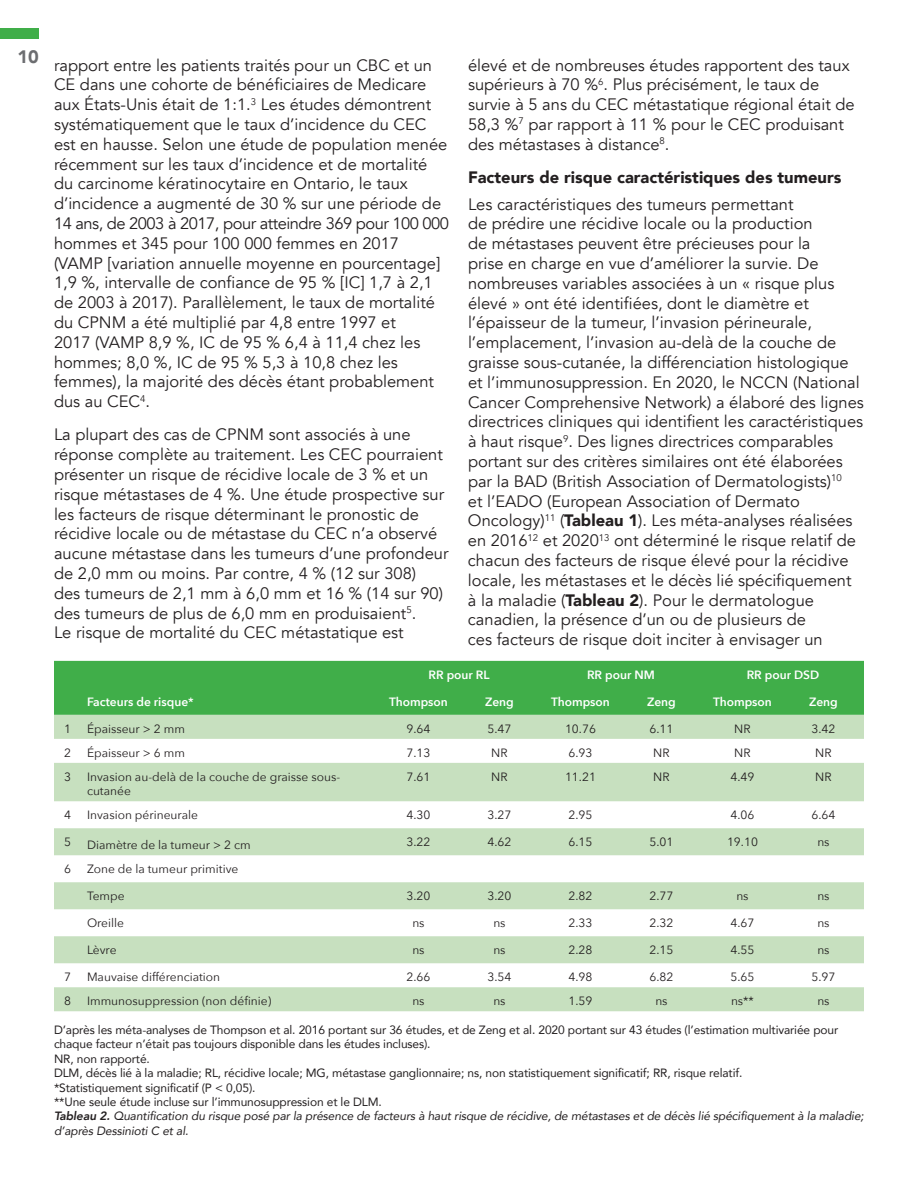
<style>
.page{position:relative;width:918px;height:1188px;background:#fff}
.page>*{position:absolute;margin:0;border:0;box-sizing:border-box;transform-origin:0 0}
.t1{font:16.5px/19.8px "Avenir";color:#231f20}
.t2{font:900 16.5px "Avenir";color:#231f20}
.t3{font:12px/14.4px "Avenir Next";color:#231f20}
.t4{font:12px/14.4px "Avenir";letter-spacing:-.01em;color:#231f20}
.t5{font:italic 12px/14.4px "Avenir";letter-spacing:-.01em;color:#231f20}
.t6{font:600 12px "Avenir Next";color:#fff}
.s1{font-weight:900}
.s2{font-weight:800}
</style>
<div class="page">
<div style="left:0;top:28px;width:39px;height:11px;background:#40ae49"></div>
<div style="left:54px;top:661px;width:810px;height:54px;background:#40ae49"></div>
<svg style="left:54px;top:715px;width:810px;height:296px;fill:#c7e0bf"></svg>
<p class="t1" style="left:54px;top:55px;width:397px;text-indent:-37px"><sup>10</sup> rapport entre les patients traités pour un CBC et un CE dans une cohorte de bénéficiaires de Medicare aux États-Unis était de 1:1.<sup>3</sup> Les études démontrent systématiquement que le taux d’incidence du CEC est en hausse. Selon une étude de population menée récemment sur les taux d’incidence et de mortalité du carcinome kératinocytaire en Ontario, le taux d’incidence a augmenté de 30 % sur une période de 14 ans, de 2003 à 2017, pour atteindre 369 pour 100 000 hommes et 345 pour 100 000 femmes en 2017 (VAMP [variation annuelle moyenne en pourcentage] 1,9 %, intervalle de confiance de 95 % [IC] 1,7 à 2,1 de 2003 à 2017). Parallèlement, le taux de mortalité du CPNM a été multiplié par 4,8 entre 1997 et<br>2017 (VAMP 8,9 %, IC de 95 % 6,4 à 11,4 chez les hommes; 8,0 %, IC de 95 % 5,3 à 10,8 chez les femmes), la majorité des décès étant probablement dus au CEC<sup>4</sup>.</p>
<p class="t1" style="left:54px;top:425px;width:396px">La plupart des cas de CPNM sont associés à une réponse complète au traitement. Les CEC pourraient présenter un risque de récidive locale de 3 % et un risque métastases de 4 %. Une étude prospective sur les facteurs de risque déterminant le pronostic de récidive locale ou de métastase du CEC n’a observé aucune métastase dans les tumeurs d’une profondeur de 2,0 mm ou moins. Par contre, 4 % (12 sur 308)<br>des tumeurs de 2,1 mm à 6,0 mm et 16 % (14 sur 90) des tumeurs de plus de 6,0 mm en produisaient<sup>5</sup>.<br>Le risque de mortalité du CEC métastatique est</p>
<p class="t1" style="left:468px;top:55px;width:388px">élevé et de nombreuses études rapportent des taux supérieurs à 70 %<sup>6</sup>. Plus précisément, le taux de survie à 5 ans du CEC métastatique régional était de 58,3 %<sup>7</sup> par rapport à 11 % pour le CEC produisant des métastases à distance<sup>8</sup>.</p>
<p class="t2" style="left:468px;top:163px;width:375px">Facteurs de risque caractéristiques des tumeurs</p>
<p class="t1" style="left:468px;top:194px;width:397px">Les caractéristiques des tumeurs permettant<br>de prédire une récidive locale ou la production<br>de métastases peuvent être précieuses pour la<br>prise en charge en vue d’améliorer la survie. De nombreuses variables associées à un « risque plus élevé » ont été identifiées, dont le diamètre et l’épaisseur de la tumeur, l’invasion périneurale, l’emplacement, l’invasion au-delà de la couche de graisse sous-cutanée, la différenciation histologique et l’immunosuppression. En 2020, le NCCN (National Cancer Comprehensive Network) a élaboré des lignes directrices cliniques qui identifient les caractéristiques à haut risque<sup>9</sup>. Des lignes directrices comparables portant sur des critères similaires ont été élaborées par la BAD (British Association of Dermatologists)<sup>10<br></sup>et l’EADO (European Association of Dermato Oncology)<sup>11</sup> (<span class="s1">Tableau 1</span>). Les méta-analyses réalisées en 2016<sup>12</sup> et 2020<sup>13</sup> ont déterminé le risque relatif de chacun des facteurs de risque élevé pour la récidive locale, les métastases et le décès lié spécifiquement à la maladie (<span class="s1">Tableau 2</span>). Pour le dermatologue canadien, la présence d’un ou de plusieurs de<br>ces facteurs de risque doit inciter à envisager un</p>
<p class="t6" style="left:429px;top:664px;width:63px">RR pour RL</p>
<p class="t6" style="left:587px;top:664px;width:69px">RR pour NM</p>
<p class="t6" style="left:747px;top:664px;width:74px">RR pour DSD</p>
<p class="t6" style="left:87px;top:691px;width:108px">Facteurs de risque*</p>
<p class="t6" style="left:389px;top:691px;width:60px">Thompson</p>
<p class="t6" style="left:485px;top:691px;width:30px">Zeng</p>
<p class="t6" style="left:551px;top:691px;width:60px">Thompson</p>
<p class="t6" style="left:647px;top:691px;width:30px">Zeng</p>
<p class="t6" style="left:713px;top:691px;width:60px">Thompson</p>
<p class="t6" style="left:809px;top:691px;width:30px">Zeng</p>
<p class="t3" style="left:64px;top:721px;width:8px">1</p>
<p class="t3" style="left:87px;top:721px;width:100px">Épaisseur &gt; 2 mm</p>
<p class="t3" style="left:407px;top:721px;width:25px">9.64</p>
<p class="t3" style="left:488px;top:721px;width:25px">5.47</p>
<p class="t3" style="left:565px;top:721px;width:32px">10.76</p>
<p class="t3" style="left:650px;top:721px;width:25px">6.11</p>
<p class="t3" style="left:734px;top:721px;width:18px">NR</p>
<p class="t3" style="left:812px;top:721px;width:25px">3.42</p>
<p class="t3" style="left:64px;top:745px;width:8px">2</p>
<p class="t3" style="left:87px;top:745px;width:100px">Épaisseur &gt; 6 mm</p>
<p class="t3" style="left:407px;top:745px;width:25px">7.13</p>
<p class="t3" style="left:491px;top:745px;width:18px">NR</p>
<p class="t3" style="left:569px;top:745px;width:25px">6.93</p>
<p class="t3" style="left:653px;top:745px;width:18px">NR</p>
<p class="t3" style="left:734px;top:745px;width:18px">NR</p>
<p class="t3" style="left:815px;top:745px;width:18px">NR</p>
<p class="t3" style="left:64px;top:769px;width:8px">3</p>
<p class="t3" style="left:87px;top:769px;width:255px">Invasion au-delà de la couche de graisse sous&shy;cutanée</p>
<p class="t3" style="left:407px;top:769px;width:25px">7.61</p>
<p class="t3" style="left:491px;top:769px;width:18px">NR</p>
<p class="t3" style="left:565px;top:769px;width:32px">11.21</p>
<p class="t3" style="left:653px;top:769px;width:18px">NR</p>
<p class="t3" style="left:731px;top:769px;width:25px">4.49</p>
<p class="t3" style="left:815px;top:769px;width:18px">NR</p>
<p class="t3" style="left:64px;top:807px;width:8px">4</p>
<p class="t3" style="left:87px;top:807px;width:113px">Invasion périneurale</p>
<p class="t3" style="left:407px;top:807px;width:25px">4.30</p>
<p class="t3" style="left:488px;top:807px;width:25px">3.27</p>
<p class="t3" style="left:569px;top:807px;width:25px">2.95</p>
<p class="t3" style="left:731px;top:807px;width:25px">4.06</p>
<p class="t3" style="left:812px;top:807px;width:25px">6.64</p>
<p class="t3" style="left:64px;top:834px;width:8px">5</p>
<p class="t3" style="left:87px;top:837px;width:165px">Diamètre de la tumeur &gt; 2 cm</p>
<p class="t3" style="left:407px;top:834px;width:25px">3.22</p>
<p class="t3" style="left:488px;top:834px;width:25px">4.62</p>
<p class="t3" style="left:569px;top:834px;width:25px">6.15</p>
<p class="t3" style="left:650px;top:834px;width:25px">5.01</p>
<p class="t3" style="left:727px;top:834px;width:32px">19.10</p>
<p class="t3" style="left:817px;top:834px;width:14px">ns</p>
<p class="t3" style="left:64px;top:861px;width:8px">6</p>
<p class="t3" style="left:87px;top:861px;width:153px">Zone de la tumeur primitive</p>
<p class="t3" style="left:87px;top:888px;width:39px">Tempe</p>
<p class="t3" style="left:407px;top:888px;width:25px">3.20</p>
<p class="t3" style="left:488px;top:888px;width:25px">3.20</p>
<p class="t3" style="left:569px;top:888px;width:25px">2.82</p>
<p class="t3" style="left:650px;top:888px;width:25px">2.77</p>
<p class="t3" style="left:736px;top:888px;width:14px">ns</p>
<p class="t3" style="left:817px;top:888px;width:14px">ns</p>
<p class="t3" style="left:87px;top:915px;width:39px">Oreille</p>
<p class="t3" style="left:412px;top:915px;width:14px">ns</p>
<p class="t3" style="left:493px;top:915px;width:14px">ns</p>
<p class="t3" style="left:569px;top:915px;width:25px">2.33</p>
<p class="t3" style="left:650px;top:915px;width:25px">2.32</p>
<p class="t3" style="left:731px;top:915px;width:25px">4.67</p>
<p class="t3" style="left:817px;top:915px;width:14px">ns</p>
<p class="t3" style="left:87px;top:942px;width:31px">Lèvre</p>
<p class="t3" style="left:412px;top:942px;width:14px">ns</p>
<p class="t3" style="left:493px;top:942px;width:14px">ns</p>
<p class="t3" style="left:569px;top:942px;width:25px">2.28</p>
<p class="t3" style="left:650px;top:942px;width:25px">2.15</p>
<p class="t3" style="left:731px;top:942px;width:25px">4.55</p>
<p class="t3" style="left:817px;top:942px;width:14px">ns</p>
<p class="t3" style="left:64px;top:969px;width:8px">7</p>
<p class="t3" style="left:87px;top:969px;width:135px">Mauvaise différenciation</p>
<p class="t3" style="left:407px;top:969px;width:25px">2.66</p>
<p class="t3" style="left:488px;top:969px;width:25px">3.54</p>
<p class="t3" style="left:569px;top:969px;width:25px">4.98</p>
<p class="t3" style="left:650px;top:969px;width:25px">6.82</p>
<p class="t3" style="left:731px;top:969px;width:25px">5.65</p>
<p class="t3" style="left:812px;top:969px;width:25px">5.97</p>
<p class="t3" style="left:64px;top:993px;width:8px">8</p>
<p class="t3" style="left:87px;top:993px;width:186px">Immunosuppression (non définie)</p>
<p class="t3" style="left:412px;top:993px;width:14px">ns</p>
<p class="t3" style="left:493px;top:993px;width:14px">ns</p>
<p class="t3" style="left:569px;top:993px;width:25px">1.59</p>
<p class="t3" style="left:655px;top:993px;width:14px">ns</p>
<p class="t3" style="left:731px;top:993px;width:24px">ns**</p>
<p class="t3" style="left:817px;top:993px;width:14px">ns</p>
<p class="t4" style="left:54px;top:1022px;width:786px">D’après les méta-analyses de Thompson et al. 2016 portant sur 36 études, et de Zeng et al. 2020 portant sur 43 études (l’estimation multivariée pour chaque facteur n’était pas toujours disponible dans les études incluses).</p>
<p class="t4" style="left:54px;top:1051px;width:97px">NR, non rapporté.</p>
<p class="t4" style="left:54px;top:1065px;width:690px">DLM, décès lié à la maladie; RL, récidive locale; MG, métastase ganglionnaire; ns, non statistiquement significatif; RR, risque relatif.</p>
<p class="t4" style="left:54px;top:1080px;width:203px">*Statistiquement significatif (P &lt; 0,05).</p>
<p class="t4" style="left:54px;top:1094px;width:329px">**Une seule étude incluse sur l’immunosuppression et le DLM.</p>
<p class="t5" style="left:54px;top:1109px;width:811px"><span class="s2">Tableau 2.</span> Quantification du risque posé par la présence de facteurs à haut risque de récidive, de métastases et de décès lié spécifiquement à la maladie; d’après Dessinioti C et al.</p>
</div>
